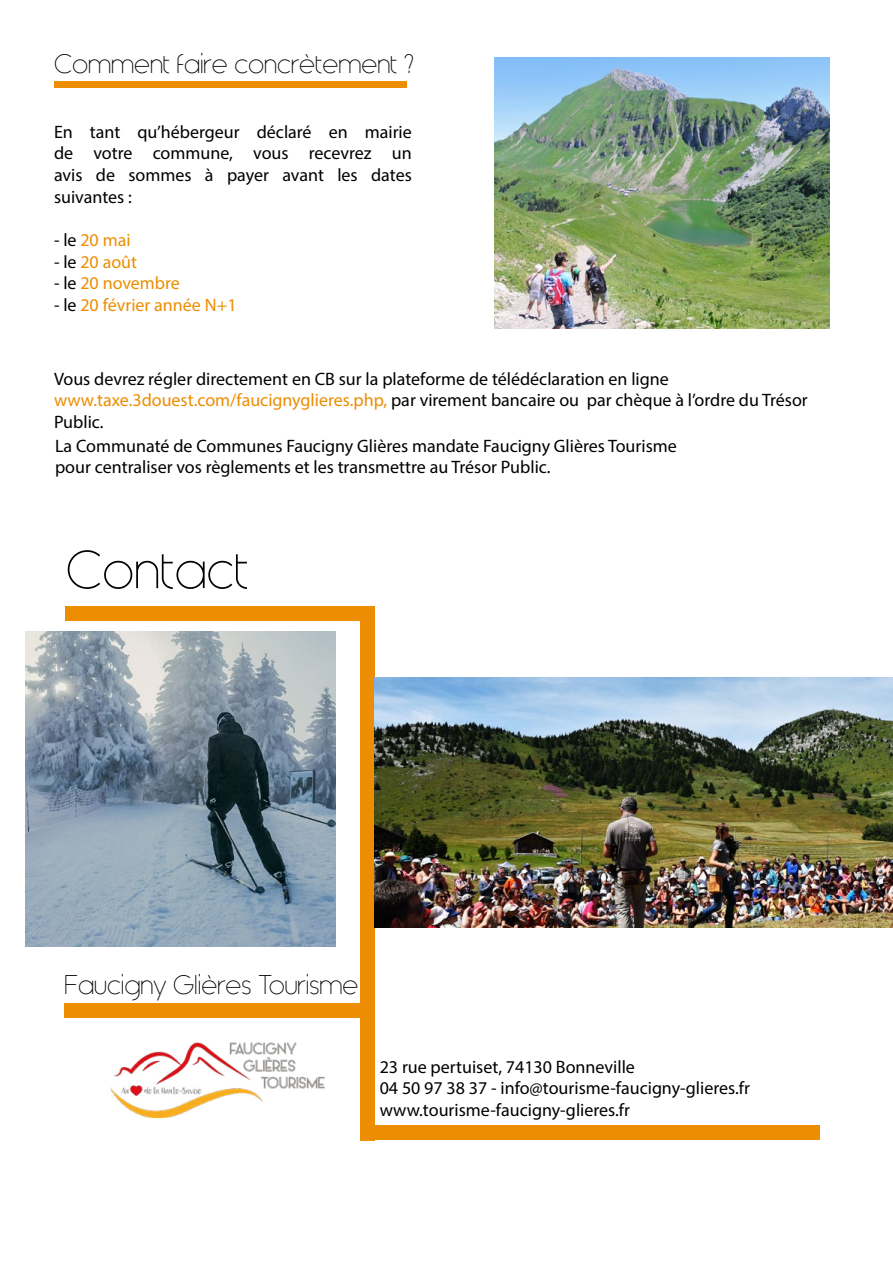
<style>
.page{position:relative;width:893px;height:1263px;background:#fff}
.page>*{position:absolute;margin:0;border:0;box-sizing:border-box;transform-origin:0 0}
.t1{font:54px "Generica";color:#000}
.t2{font:27px "Generica";color:#000}
.t3{font:18px/21.6px "Myriad Pro";color:#000}
.t4{font:18px "Myriad Pro";color:#ec8d02}
.s1{color:#000}
.s2{color:#ec8d02}
</style>
<div class="page">
<div style="left:54px;top:81px;width:353px;height:7px;background:#ec8d02"></div>
<img style="left:494px;top:57px;width:335px;height:271px">
<div style="left:65px;top:606px;width:310px;height:15px;background:#ec8d02"></div>
<div style="left:360px;top:611px;width:15px;height:529px;background:#ec8d02"></div>
<div style="left:65px;top:1003px;width:310px;height:15px;background:#ec8d02"></div>
<div style="left:374px;top:1125px;width:445px;height:15px;background:#ec8d02"></div>
<img style="left:26px;top:631px;width:310px;height:315px">
<img style="left:375px;top:677px;width:518px;height:250px">
<img style="left:111px;top:1042px;width:213px;height:75px">
<h2 class="t2" style="left:54px;top:47px;width:361px">Comment faire concrètement ?</h2>
<p class="t3" style="left:54px;top:121px;width:359px;text-align:justify">En tant qu’hébergeur déclaré en mairie de votre commune, vous recevrez un avis de sommes à payer avant les dates suivantes :</p>
<p class="t4" style="left:54px;top:229px;width:78px"><span class="s1">- le</span> 20 mai</p>
<p class="t4" style="left:54px;top:250px;width:85px"><span class="s1">- le</span> 20 août</p>
<p class="t4" style="left:54px;top:272px;width:127px"><span class="s1">- le</span> 20 novembre</p>
<p class="t4" style="left:54px;top:294px;width:184px"><span class="s1">- le</span> 20 février année N+1</p>
<p class="t3" style="left:54px;top:368px;width:755px">Vous devrez régler directement en CB sur la plateforme de télédéclaration en ligne <span class="s2">www.taxe.3douest.com/faucignyglieres.php,</span> par virement bancaire ou par chèque à l’ordre du Trésor<br>Public.</p>
<p class="t3" style="left:55px;top:434px;width:623px">La Communaté de Communes Faucigny Glières mandate Faucigny Glières Tourisme pour centraliser vos règlements et les transmettre au Trésor Public.</p>
<h1 class="t1" style="left:66px;top:536px;width:184px">Contact</h1>
<h2 class="t2" style="left:65px;top:968px;width:295px">Faucigny Glières Tourisme</h2>
<p class="t3" style="left:380px;top:1055px;width:372px">23 rue pertuiset, 74130 Bonneville<br>04 50 97 38 37 - info@tourisme-faucigny-glieres.fr www.tourisme-faucigny-glieres.fr</p>
</div>
